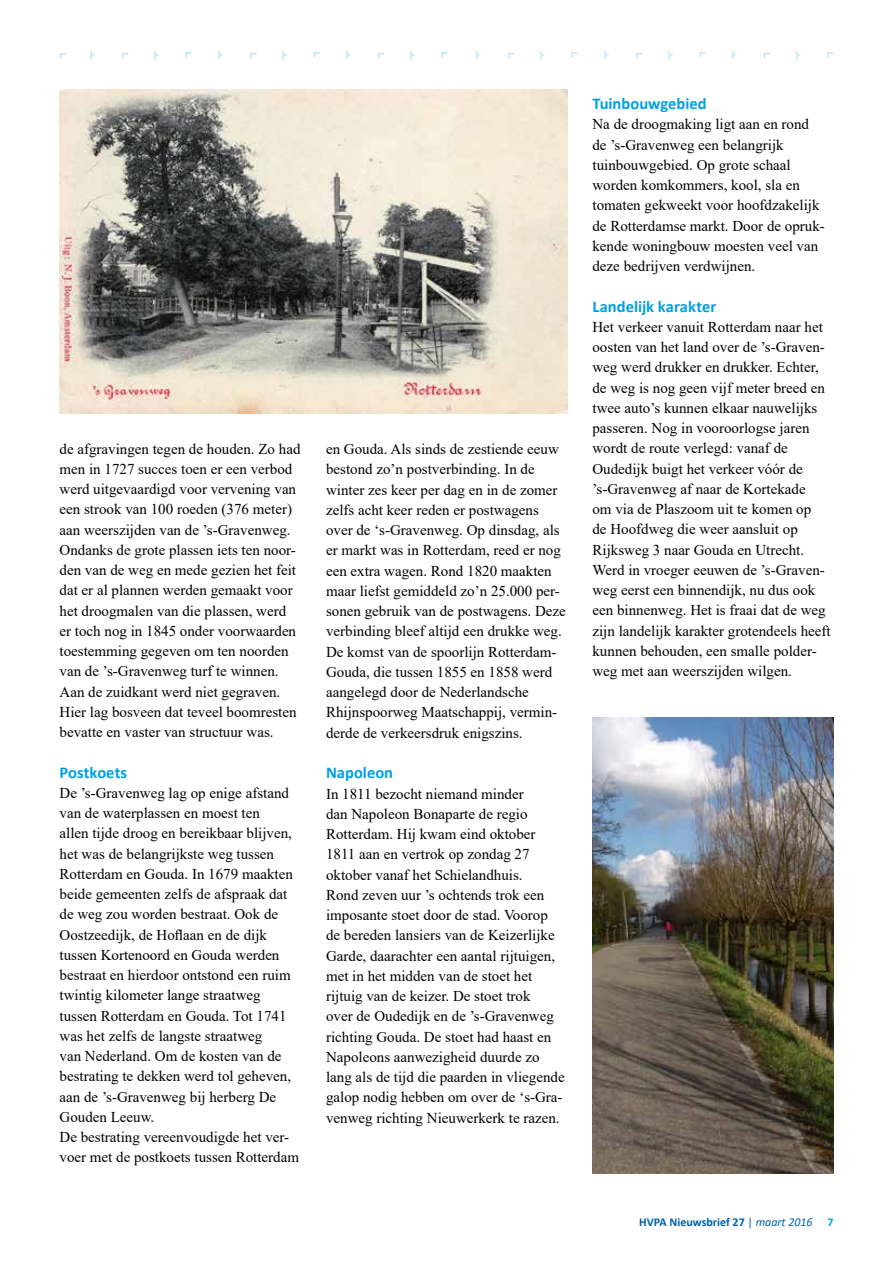
<style>
.page{position:relative;width:893px;height:1263px;background:#fff}
.page>*{position:absolute;margin:0;border:0;box-sizing:border-box;transform-origin:0 0}
.t1{font:700 16.5px "Calibri";color:#009fe3}
.t2{font:15px/20.2px "Times New Roman";color:#000}
.t3{font:700 12px "Calibri";color:#0061ad}
.s1{font-weight:400}
.s2{font-weight:400;font-style:italic}
.s3{color:#009fe3}
</style>
<div class="page">
<svg style="left:60px;top:53px;width:6px;height:6px"></svg>
<svg style="left:122px;top:53px;width:6px;height:5px"></svg>
<svg style="left:185px;top:52px;width:7px;height:5px"></svg>
<svg style="left:250px;top:53px;width:6px;height:5px"></svg>
<svg style="left:313px;top:52px;width:7px;height:5px"></svg>
<svg style="left:378px;top:53px;width:6px;height:5px"></svg>
<svg style="left:441px;top:52px;width:7px;height:5px"></svg>
<svg style="left:90px;top:51px;width:4px;height:8px"></svg>
<svg style="left:154px;top:51px;width:5px;height:9px"></svg>
<svg style="left:218px;top:51px;width:5px;height:8px"></svg>
<svg style="left:282px;top:51px;width:5px;height:9px"></svg>
<svg style="left:346px;top:51px;width:4px;height:8px"></svg>
<svg style="left:410px;top:51px;width:4px;height:9px"></svg>
<svg style="left:508px;top:53px;width:6px;height:5px"></svg>
<svg style="left:571px;top:52px;width:7px;height:5px"></svg>
<svg style="left:636px;top:53px;width:6px;height:5px"></svg>
<svg style="left:699px;top:52px;width:7px;height:5px"></svg>
<svg style="left:763px;top:53px;width:7px;height:5px"></svg>
<svg style="left:827px;top:52px;width:6px;height:5px"></svg>
<svg style="left:476px;top:51px;width:4px;height:8px"></svg>
<svg style="left:540px;top:51px;width:4px;height:9px"></svg>
<svg style="left:604px;top:51px;width:4px;height:8px"></svg>
<svg style="left:668px;top:51px;width:5px;height:9px"></svg>
<svg style="left:732px;top:51px;width:4px;height:8px"></svg>
<svg style="left:796px;top:51px;width:4px;height:9px"></svg>
<img style="left:592px;top:717px;width:241px;height:457px">
<img style="left:60px;top:89px;width:507px;height:324px">
<p class="t2" style="left:60px;top:438px;width:242px">de afgravingen tegen de houden. Zo had men in 1727 succes toen er een verbod werd uitgevaardigd voor vervening van een strook van 100 roeden (376 meter) aan weerszijden van de ’s-Gravenweg.<br>Ondanks de grote plassen iets ten noor&shy;den van de weg en mede gezien het feit dat er al plannen werden gemaakt voor het droogmalen van die plassen, werd er toch nog in 1845 onder voorwaarden toestemming gegeven om ten noorden van de ’s-Gravenweg turf te winnen.<br>Aan de zuidkant werd niet gegraven.<br>Hier lag bosveen dat teveel boomresten bevatte en vaster van structuur was.</p>
<p class="t1" style="left:60px;top:760px;width:69px">Postkoets</p>
<p class="t2" style="left:60px;top:782px;width:241px">De ’s-Gravenweg lag op enige afstand van de waterplassen en moest ten<br>allen tijde droog en bereikbaar blijven, het was de belangrijkste weg tussen Rotterdam en Gouda. In 1679 maakten beide gemeenten zelfs de afspraak dat de weg zou worden bestraat. Ook de Oostzeedijk, de Hoflaan en de dijk tussen Kortenoord en Gouda werden bestraat en hierdoor ontstond een ruim twintig kilometer lange straatweg tussen Rotterdam en Gouda. Tot 1741 was het zelfs de langste straatweg<br>van Nederland. Om de kosten van de bestrating te dekken werd tol geheven, aan de ’s-Gravenweg bij herberg De Gouden Leeuw.<br>De bestrating vereenvoudigde het ver&shy;voer met de postkoets tussen Rotterdam</p>
<p class="t2" style="left:326px;top:439px;width:241px">en Gouda. Als sinds de zestiende eeuw bestond zo’n postverbinding. In de winter zes keer per dag en in de zomer zelfs acht keer reden er postwagens over de ‘s-Gravenweg. Op dinsdag, als er markt was in Rotterdam, reed er nog een extra wagen. Rond 1820 maakten maar liefst gemiddeld zo’n 25.000 per&shy;sonen gebruik van de postwagens. Deze verbinding bleef altijd een drukke weg.<br>De komst van de spoorlijn Rotterdam-Gouda, die tussen 1855 en 1858 werd aangelegd door de Nederlandsche Rhijnspoorweg Maatschappij, vermin&shy;derde de verkeersdruk enigszins.</p>
<p class="t1" style="left:326px;top:761px;width:69px">Napoleon</p>
<p class="t2" style="left:326px;top:783px;width:240px">In 1811 bezocht niemand minder<br>dan Napoleon Bonaparte de regio Rotterdam. Hij kwam eind oktober 1811 aan en vertrok op zondag 27 oktober vanaf het Schielandhuis.<br>Rond zeven uur ’s ochtends trok een imposante stoet door de stad. Voorop de bereden lansiers van de Keizerlijke Garde, daarachter een aantal rijtuigen, met in het midden van de stoet het rijtuig van de keizer. De stoet trok<br>over de Oudedijk en de ’s-Gravenweg richting Gouda. De stoet had haast en Napoleons aanwezigheid duurde zo lang als de tijd die paarden in vliegende galop nodig hebben om over de ‘s-Gra&shy;venweg richting Nieuwerkerk te razen.</p>
<p class="t1" style="left:592px;top:92px;width:116px">Tuinbouwgebied</p>
<p class="t2" style="left:592px;top:114px;width:234px">Na de droogmaking ligt aan en rond de ’s-Gravenweg een belangrijk tuinbouwgebied. Op grote schaal worden komkommers, kool, sla en tomaten gekweekt voor hoofdzakelijk de Rotterdamse markt. Door de opruk&shy;kende woningbouw moesten veel van deze bedrijven verdwijnen.</p>
<p class="t1" style="left:592px;top:294px;width:125px">Landelijk karakter</p>
<p class="t2" style="left:592px;top:316px;width:240px">Het verkeer vanuit Rotterdam naar het oosten van het land over de ’s-Graven&shy;weg werd drukker en drukker. Echter, de weg is nog geen vijf meter breed en twee auto’s kunnen elkaar nauwelijks passeren. Nog in vooroorlogse jaren wordt de route verlegd: vanaf de Oudedijk buigt het verkeer vóór de ’s-Gravenweg af naar de Kortekade<br>om via de Plaszoom uit te komen op<br>de Hoofdweg die weer aansluit op Rijksweg 3 naar Gouda en Utrecht.<br>Werd in vroeger eeuwen de ’s-Graven&shy;weg eerst een binnendijk, nu dus ook een binnenweg. Het is fraai dat de weg zijn landelijk karakter grotendeels heeft kunnen behouden, een smalle polder&shy;weg met aan weerszijden wilgen.</p>
<p class="t3" style="left:639px;top:1213px;width:196px">HVPA Nieuwsbrief 27 <span class="s1">|</span> <span class="s2">maart 2016</span> <span class="s3">7</span></p>
</div>
